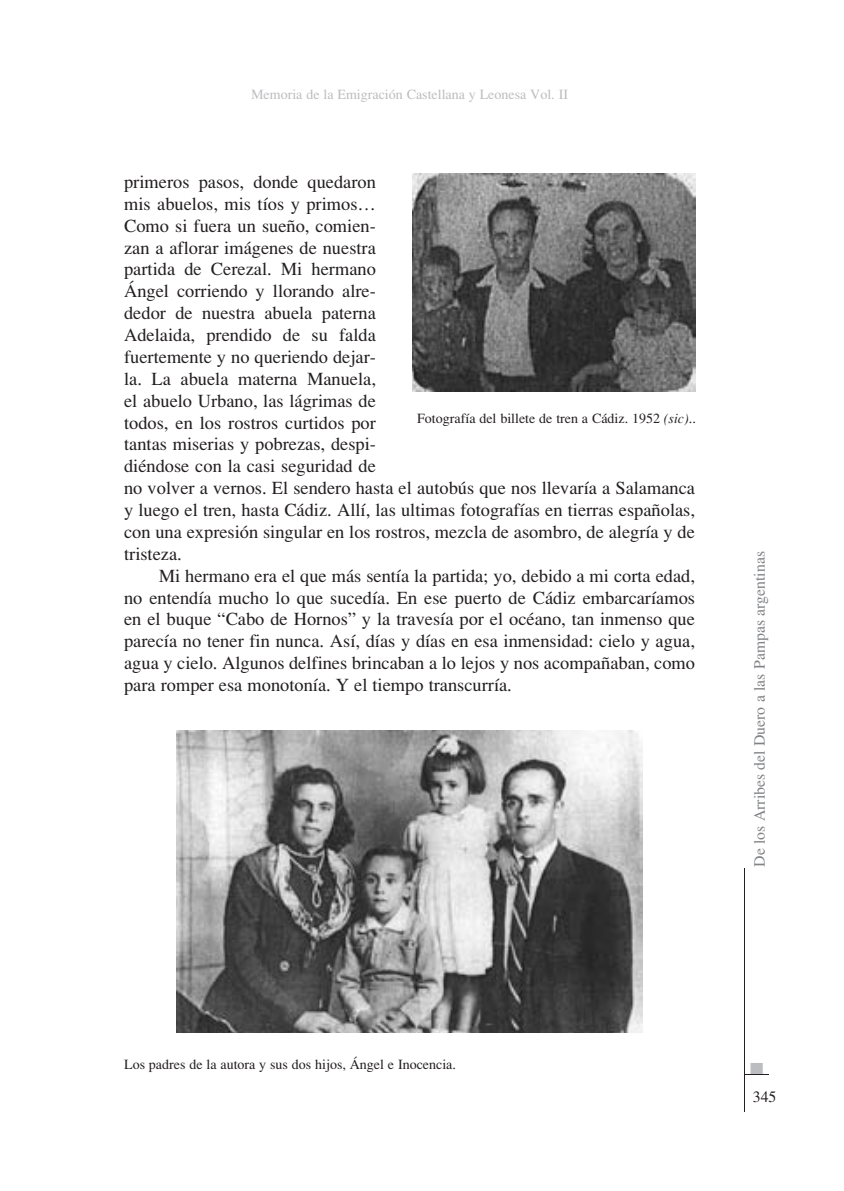
<style>
.page{position:relative;width:844px;height:1191px;background:#fff}
.page>*{position:absolute;margin:0;border:0;box-sizing:border-box;transform-origin:0 0}
.t1{font:18.38px/21.9px "Times";color:#231f20}
.t2{font:17.5px "Zapf Dingbats ITC";color:#bcbdc0}
.t3{font:15.75px "Times";color:#808285}
.t4{font:15.75px "Times";color:#231f20}
.t5{font:14px "Times";color:#231f20}
.t6{font:14px "Times";color:#bcbdc0}
.s1{font-style:italic}
</style>
<div class="page">
<svg style="left:744px;top:1074px;width:24px;height:1px"></svg>
<hr style="left:743px;top:868px;width:1px;height:243px;background:#231f20">
<img style="left:177px;top:730px;width:465px;height:302px">
<img style="left:412px;top:174px;width:283px;height:218px">
<p class="t6" style="left:251px;top:86px;width:318px">Memoria de la Emigración Castellana y Leonesa Vol. II</p>
<p class="t1" style="left:124px;top:171px;width:572px">primeros pasos, donde quedaron<br>mis abuelos, mis tíos y primos…<br>Como si fuera un sueño, comien-<br>zan a aflorar imágenes de nuestra<br>partida de Cerezal. Mi hermano<br>Ángel corriendo y llorando alre-<br>dedor de nuestra abuela paterna<br>Adelaida, prendido de su falda<br>fuertemente y no queriendo dejar-<br>la. La abuela materna Manuela,<br>el abuelo Urbano, las lágrimas de<br>todos, en los rostros curtidos por<br>tantas miserias y pobrezas, despi-<br>diéndose con la casi seguridad de<br>no volver a vernos. El sendero hasta el autobús que nos llevaría a Salamanca y luego el tren, hasta Cádiz. Allí, las ultimas fotografías en tierras españolas, con una expresión singular en los rostros, mezcla de asombro, de alegría y de tristeza.</p>
<p class="t1" style="left:124px;top:564px;width:572px;text-align:justify;text-indent:35px">Mi hermano era el que más sentía la partida; yo, debido a mi corta edad, no entendía mucho lo que sucedía. En ese puerto de Cádiz embarcaríamos en el buque “Cabo de Hornos” y la travesía por el océano, tan inmenso que parecía no tener fin nunca. Así, días y días en esa inmensidad: cielo y agua, agua y cielo. Algunos delfines brincaban a lo lejos y nos acompañaban, como para romper esa monotonía. Y el tiempo transcurría.</p>
<p class="t5" style="left:417px;top:410px;width:280px">Fotografía del billete de tren a Cádiz. 1952 <span class="s1">(sic)</span>..</p>
<p class="t3" style="left:750px;top:866px;width:317px;rotate:-90deg">De los Arribes del Duero a las Pampas argentinas</p>
<p class="t5" style="left:124px;top:1056px;width:333px">Los padres de la autora y sus dos hijos, Ángel e Inocencia.</p>
<p class="t2" style="left:750px;top:1060px;width:15px">■</p>
<p class="t4" style="left:752px;top:1087px;width:25px">345</p>
</div>
